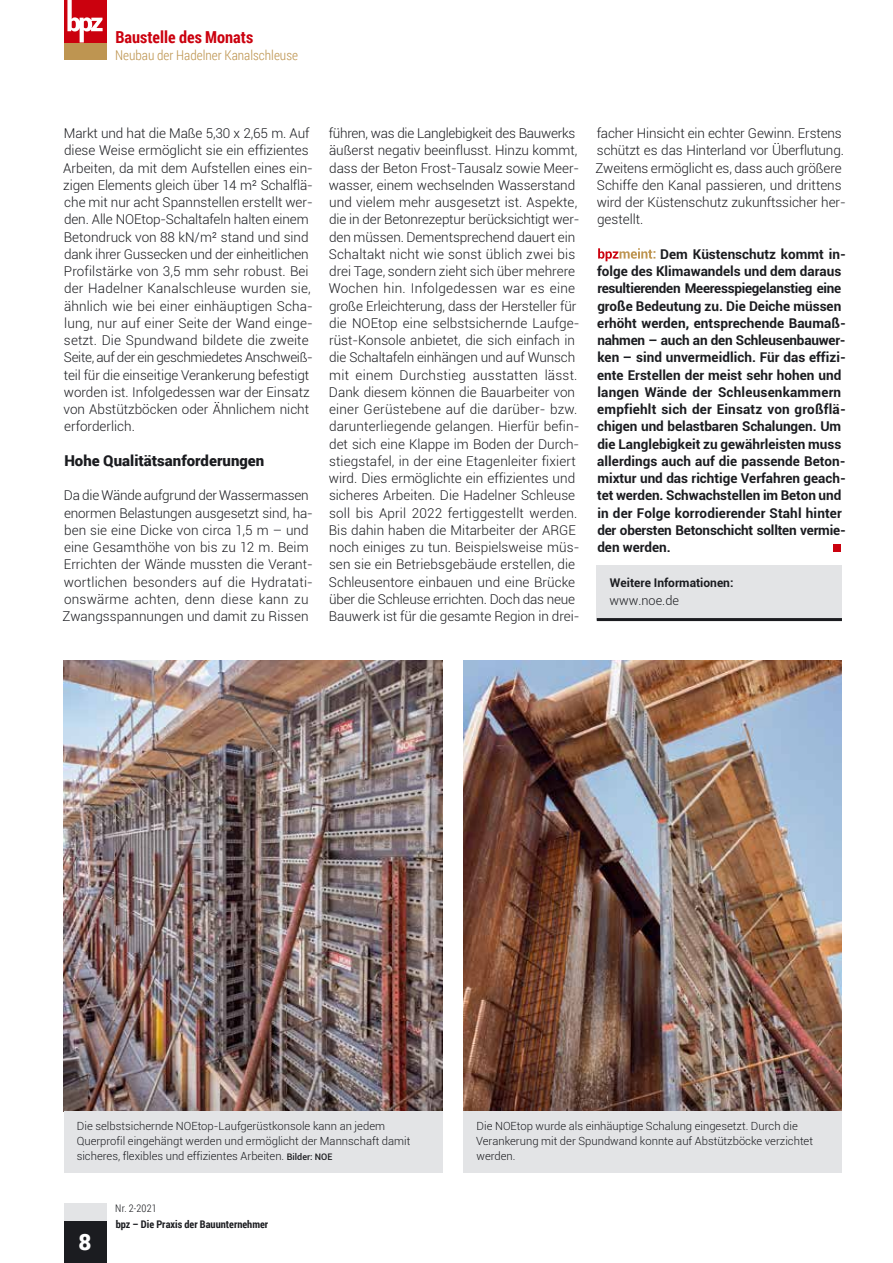
<style>
.page{position:relative;width:893px;height:1263px;background:#fff}
.page>*{position:absolute;margin:0;border:0;box-sizing:border-box;transform-origin:0 0}
.t1{font:900 22.5px "Roboto";color:#fff}
.t2{font:700 16.5px "Roboto Condensed";color:#cb010e}
.t3{font:900 15px "Roboto";color:#1b1c20}
.t4{font:300 13.5px/17.2px "Roboto";color:#1b1c20}
.t5{font:700 13.5px/17.2px "Roboto";color:#1b1c20}
.t6{font:300 13.5px "Roboto Condensed";color:#be9551}
.t7{font:300 12.75px "Roboto";color:#1b1c20}
.t8{font:700 12px "Roboto";color:#1b1c20}
.t9{font:300 11.25px/15px "Roboto";color:#1b1c20}
.t10{font:700 10.5px "Roboto Condensed";color:#1b1c20}
.t11{font:300 10.5px "Roboto Condensed";letter-spacing:.015em;color:#1b1c20}
.s1{font-weight:500;font-size:9px}
</style>
<div class="page">
<img style="left:64px;top:661px;width:378px;height:450px">
<div style="left:64px;top:1111px;width:378px;height:62px;background:#e3e4e6"></div>
<svg style="left:598px;top:248px;width:57px;height:13px"></svg>
<div style="left:834px;top:544px;width:7px;height:8px;background:#cb010e"></div>
<div style="left:597px;top:565px;width:245px;height:55px;background:#e3e4e6"></div>
<hr style="left:597px;top:618px;width:245px;height:3px;background:#1b1c20">
<img style="left:463px;top:661px;width:379px;height:450px">
<div style="left:463px;top:1111px;width:379px;height:62px;background:#e3e4e6"></div>
<div style="left:64px;top:1220px;width:42px;height:43px;background:#1b1c20"></div>
<div style="left:64px;top:43px;width:42px;height:17px;background:#be9551"></div>
<div style="left:64px;top:0;width:42px;height:43px;background:#cb010e"></div>
<svg style="left:67px;top:0;width:36px;height:43px"></svg>
<div style="left:64px;top:1203px;width:42px;height:17px;background:#e3e4e6"></div>
<p class="t2" style="left:115px;top:25px;width:139px">Baustelle des Monats</p>
<p class="t6" style="left:115px;top:45px;width:184px">Neubau der Hadelner Kanalschleuse</p>
<p class="t4" style="left:63px;top:124px;width:251px">Markt und hat die Maße 5,30 x 2,65 m. Auf diese Weise ermöglicht sie ein effizientes Arbeiten, da mit dem Aufstellen eines ein&shy;zigen Elements gleich über 14 m² Schalflä&shy;che mit nur acht Spannstellen erstellt wer&shy;den. Alle NOEtop-Schaltafeln halten einem Betondruck von 88 kN/m² stand und sind dank ihrer Gussecken und der einheitlichen Profilstärke von 3,5 mm sehr robust. Bei der Hadelner Kanalschleuse wurden sie, ähnlich wie bei einer einhäuptigen Scha&shy;lung, nur auf einer Seite der Wand einge&shy;setzt. Die Spundwand bildete die zweite Seite, auf der ein geschmiedetes Anschweiß&shy;teil für die einseitige Verankerung befestigt worden ist. Infolgedessen war der Einsatz von Abstützböcken oder Ähnlichem nicht erforderlich.</p>
<p class="t3" style="left:64px;top:450px;width:201px">Hohe Qualitätsanforderungen</p>
<p class="t4" style="left:63px;top:486px;width:252px">Da die Wände aufgrund der Wassermassen enormen Belastungen ausgesetzt sind, ha&shy;ben sie eine Dicke von circa 1,5 m – und eine Gesamthöhe von bis zu 12 m. Beim Errichten der Wände mussten die Verant&shy;wortlichen besonders auf die Hydratati&shy;onswärme achten, denn diese kann zu Zwangsspannungen und damit zu Rissen</p>
<p class="t4" style="left:329px;top:124px;width:252px">führen, was die Langlebigkeit des Bauwerks äußerst negativ beeinflusst. Hinzu kommt, dass der Beton Frost-Tausalz sowie Meer&shy;wasser, einem wechselnden Wasserstand und vielem mehr ausgesetzt ist. Aspekte, die in der Betonrezeptur berücksichtigt wer&shy;den müssen. Dementsprechend dauert ein Schaltakt nicht wie sonst üblich zwei bis drei Tage, sondern zieht sich über mehrere Wochen hin. Infolgedessen war es eine große Erleichterung, dass der Hersteller für die NOEtop eine selbstsichernde Laufge&shy;rüst-Konsole anbietet, die sich einfach in die Schaltafeln einhängen und auf Wunsch mit einem Durchstieg ausstatten lässt.<br>Dank diesem können die Bauarbeiter von einer Gerüstebene auf die darüber- bzw. darunterliegende gelangen. Hierfür befin&shy;det sich eine Klappe im Boden der Durch&shy;stiegstafel, in der eine Etagenleiter fixiert wird. Dies ermöglichte ein effizientes und sicheres Arbeiten. Die Hadelner Schleuse soll bis April 2022 fertiggestellt werden.<br>Bis dahin haben die Mitarbeiter der ARGE noch einiges zu tun. Beispielsweise müs&shy;sen sie ein Betriebsgebäude erstellen, die Schleusentore einbauen und eine Brücke über die Schleuse errichten. Doch das neue Bauwerk ist für die gesamte Region in drei-</p>
<p class="t4" style="left:595px;top:124px;width:252px">facher Hinsicht ein echter Gewinn. Erstens schützt es das Hinterland vor Überflutung.<br>Zweitens ermöglicht es, dass auch größere Schiffe den Kanal passieren, und drittens wird der Küstenschutz zukunftssicher her&shy;gestellt.</p>
<p class="t5" style="left:597px;top:245px;width:250px;text-indent:63px">Dem Küstenschutz kommt in&shy;folge des Klimawandels und dem daraus resultierenden Meeresspiegelanstieg eine große Bedeutung zu. Die Deiche müssen erhöht werden, entsprechende Baumaß&shy;nahmen – auch an den Schleusenbauwer&shy;ken – sind unvermeidlich. Für das effizi&shy;ente Erstellen der meist sehr hohen und langen Wände der Schleusenkammern empfiehlt sich der Einsatz von großflä&shy;chigen und belastbaren Schalungen. Um die Langlebigkeit zu gewährleisten muss allerdings auch auf die passende Beton&shy;mixtur und das richtige Verfahren geach&shy;tet werden. Schwachstellen im Beton und in der Folge korrodierender Stahl hinter der obersten Betonschicht sollten vermie&shy;den werden.</p>
<p class="t8" style="left:610px;top:575px;width:125px">Weitere Informationen:</p>
<p class="t7" style="left:609px;top:591px;width:71px">www.noe.de</p>
<p class="t9" style="left:77px;top:1118px;width:335px">Die selbstsichernde NOEtop-Laufgerüstkonsole kann an jedem<br>Querprofil eingehängt werden und ermöglicht der Mannschaft damit sicheres, flexibles und effizientes Arbeiten. <span class="s1">Bilder: NOE</span></p>
<h1 class="t1" style="left:78px;top:1226px;width:15px">8</h1>
<p class="t11" style="left:115px;top:1201px;width:43px">Nr. 2-2021</p>
<p class="t10" style="left:116px;top:1217px;width:154px">bpz – Die Praxis der Bauunternehmer</p>
<p class="t9" style="left:476px;top:1118px;width:338px">Die NOEtop wurde als einhäuptige Schalung eingesetzt. Durch die<br>Verankerung mit der Spundwand konnte auf Abstützböcke verzichtet werden.</p>
</div>
